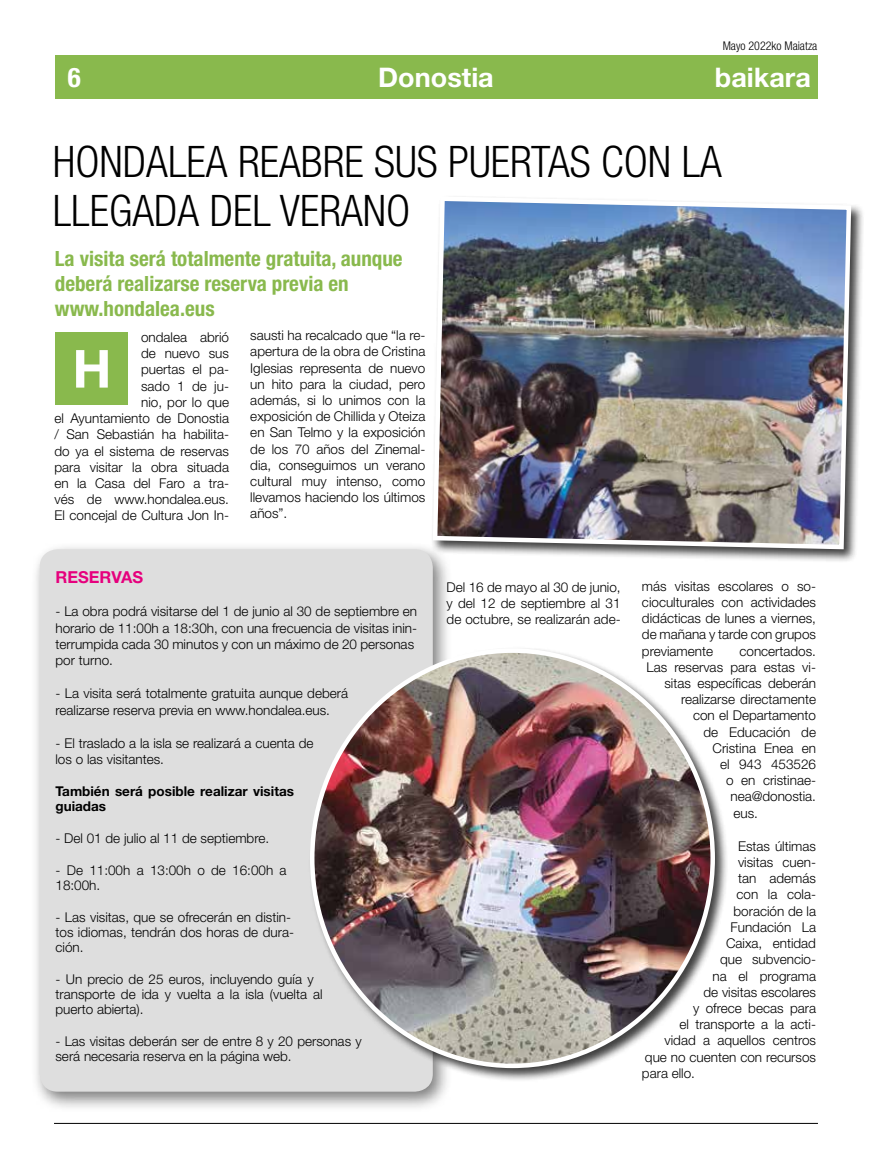
<style>
.page{position:relative;width:872px;height:1170px;background:#fff}
.page>*{position:absolute;margin:0;border:0;box-sizing:border-box;transform-origin:0 0}
.t1{font:700 52.5px "Helvetica Neue LT Std";color:#fff}
.t2{font:300 condensed 43.5px/49.5px "Helvetica Neue LT Std";color:#000}
.t3{font:700 27px "Helvetica Neue LT Std";color:#fff}
.t4{font:700 condensed 27px "Helvetica Neue LT Std";color:#fff}
.t5{font:700 condensed 21px/25.2px "Helvetica Neue LT Std";color:#89b94d}
.t6{font:700 16.5px "Helvetica Neue LT Std";color:#e6007d}
.t7{font:300 13.5px/16.2px "Helvetica Neue LT Std";color:#000}
.t8{font:700 13.5px/15px "Helvetica Neue LT Std";color:#000}
.t9{font:300 condensed 12px "Helvetica Neue LT Std";color:#000}
</style>
<div class="page">
<div style="left:55px;top:55px;width:762px;height:44px;background:#89b94d"></div>
<hr style="left:54px;top:1122px;width:764px;height:1px;background:#000">
<div style="left:56px;top:332px;width:72px;height:73px;background:#89b94d"></div>
<svg style="left:36px;top:547px;width:411px;height:561px;background:#d1d1d1"></svg>
<div style="left:40px;top:549px;width:393px;height:542px;background:#dedede;border-radius:18px"></div>
<div style="left:431px;top:195px;width:434px;height:368px;background:#000;opacity:.75"></div>
<img style="left:430px;top:195px;width:423px;height:356px">
<div style="left:308px;top:646px;width:421px;height:436px;background:#000;opacity:.75"></div>
<img style="left:312px;top:650px;width:400px;height:415px">
<p class="t9" style="left:722px;top:39px;width:96px">Mayo 2022ko Maiatza</p>
<h3 class="t4" style="left:68px;top:61px;width:14px">6</h3>
<h3 class="t3" style="left:378px;top:60px;width:117px">Donostia</h3>
<h3 class="t3" style="left:715px;top:60px;width:97px">baikara</h3>
<h2 class="t2" style="left:53px;top:136px;width:671px">HONDALEA REABRE SUS PUERTAS CON LA<br>LLEGADA DEL VERANO</h2>
<h3 class="t5" style="left:55px;top:245px;width:349px">La visita será totalmente gratuita, aunque deberá realizarse reserva previa en www.hondalea.eus</h3>
<p class="t7" style="left:250px;top:327px;width:176px;text-align:justify">sausti ha recalcado que “la re&shy;apertura de la obra de Cristina Iglesias representa de nuevo un hito para la ciudad, pero además, si lo unimos con la exposición de Chillida y Oteiza en San Telmo y la exposición de los 70 años del Zinemal&shy;dia, conseguimos un verano cultural muy intenso, como llevamos haciendo los últimos años”.</p>
<p class="t7" style="left:54px;top:329px;width:176px;text-align:right">ondalea abrió<br>de nuevo sus<br>puertas el pa-<br>sado 1 de ju-<br>nio, por lo que<br>el Ayuntamiento de Donostia / San Sebastián ha habilita&shy;do ya el sistema de reservas para visitar la obra situada en la Casa del Faro a tra&shy;vés de www.hondalea.eus.<br>El concejal de Cultura Jon In-</p>
<h1 class="t1" style="left:72px;top:336px;width:40px">H</h1>
<p class="t6" style="left:55px;top:567px;width:89px">RESERVAS</p>
<p class="t7" style="left:55px;top:603px;width:363px">- La obra podrá visitarse del 1 de junio al 30 de septiembre en horario de 11:00h a 18:30h, con una frecuencia de visitas inin&shy;terrumpida cada 30 minutos y con un máximo de 20 personas por turno.</p>
<p class="t7" style="left:55px;top:685px;width:294px">- La visita será totalmente gratuita aunque deberá realizarse reserva previa en www.hondalea.eus.</p>
<p class="t7" style="left:55px;top:734px;width:260px">- El traslado a la isla se realizará a cuenta de los o las visitantes.</p>
<p class="t8" style="left:55px;top:783px;width:240px">También será posible realizar visitas guiadas</p>
<p class="t7" style="left:55px;top:829px;width:215px">- Del 01 de julio al 11 de septiembre.</p>
<p class="t7" style="left:55px;top:862px;width:233px;line-height:15px">- De 11:00h a 13:00h o de 16:00h a<br>18:00h.</p>
<p class="t7" style="left:55px;top:909px;width:240px;line-height:15px">- Las visitas, que se ofrecerán en distin&shy;tos idiomas, tendrán dos horas de dura&shy;ción.</p>
<p class="t7" style="left:55px;top:971px;width:269px;line-height:15px">- Un precio de 25 euros, incluyendo guía y transporte de ida y vuelta a la isla (vuelta al puerto abierta).</p>
<p class="t7" style="left:55px;top:1033px;width:308px;line-height:15px">- Las visitas deberán ser de entre 8 y 20 personas y será necesaria reserva en la página web.</p>
<p class="t7" style="left:446px;top:578px;width:176px;text-align:justify">Del 16 de mayo al 30 de junio, y del 12 de septiembre al 31 de octubre, se realizarán ade-</p>
<p class="t7" style="left:642px;top:577px;width:176px;text-align:justify">más visitas escolares o so&shy;cioculturales con actividades didácticas de lunes a viernes, de mañana y tarde con grupos previamente</p>
<p class="t7" style="left:739px;top:642px;width:78px">concertados.</p>
<p class="t7" style="left:646px;top:658px;width:171px">Las reservas para estas vi-</p>
<p class="t7" style="left:664px;top:674px;width:153px">sitas específicas deberán</p>
<p class="t7" style="left:681px;top:691px;width:136px">realizarse directamente</p>
<p class="t7" style="left:693px;top:707px;width:125px">con el Departamento</p>
<p class="t7" style="left:703px;top:723px;width:114px">de Educación de</p>
<p class="t7" style="left:712px;top:739px;width:105px">Cristina Enea en</p>
<p class="t7" style="left:720px;top:755px;width:98px">el 943 453526</p>
<p class="t7" style="left:726px;top:772px;width:91px">o en cristinae-</p>
<p class="t7" style="left:730px;top:788px;width:87px">nea@donostia.</p>
<p class="t7" style="left:733px;top:804px;width:26px">eus.</p>
<p class="t7" style="left:738px;top:837px;width:80px">Estas últimas</p>
<p class="t7" style="left:738px;top:853px;width:80px">visitas cuen-</p>
<p class="t7" style="left:738px;top:870px;width:80px">tan además</p>
<p class="t7" style="left:736px;top:886px;width:81px">con la cola-</p>
<p class="t7" style="left:733px;top:902px;width:84px">boración de la</p>
<p class="t7" style="left:730px;top:918px;width:87px">Fundación La</p>
<p class="t7" style="left:726px;top:934px;width:92px">Caixa, entidad</p>
<p class="t7" style="left:720px;top:951px;width:97px">que subvencio-</p>
<p class="t7" style="left:712px;top:967px;width:105px">na el programa</p>
<p class="t7" style="left:703px;top:983px;width:114px">de visitas escolares</p>
<p class="t7" style="left:693px;top:999px;width:124px">y ofrece becas para</p>
<p class="t7" style="left:679px;top:1015px;width:138px">el transporte a la acti-</p>
<p class="t7" style="left:664px;top:1032px;width:153px">vidad a aquellos centros</p>
<p class="t7" style="left:645px;top:1048px;width:173px">que no cuenten con recursos</p>
<p class="t7" style="left:642px;top:1064px;width:55px">para ello.</p>
</div>
